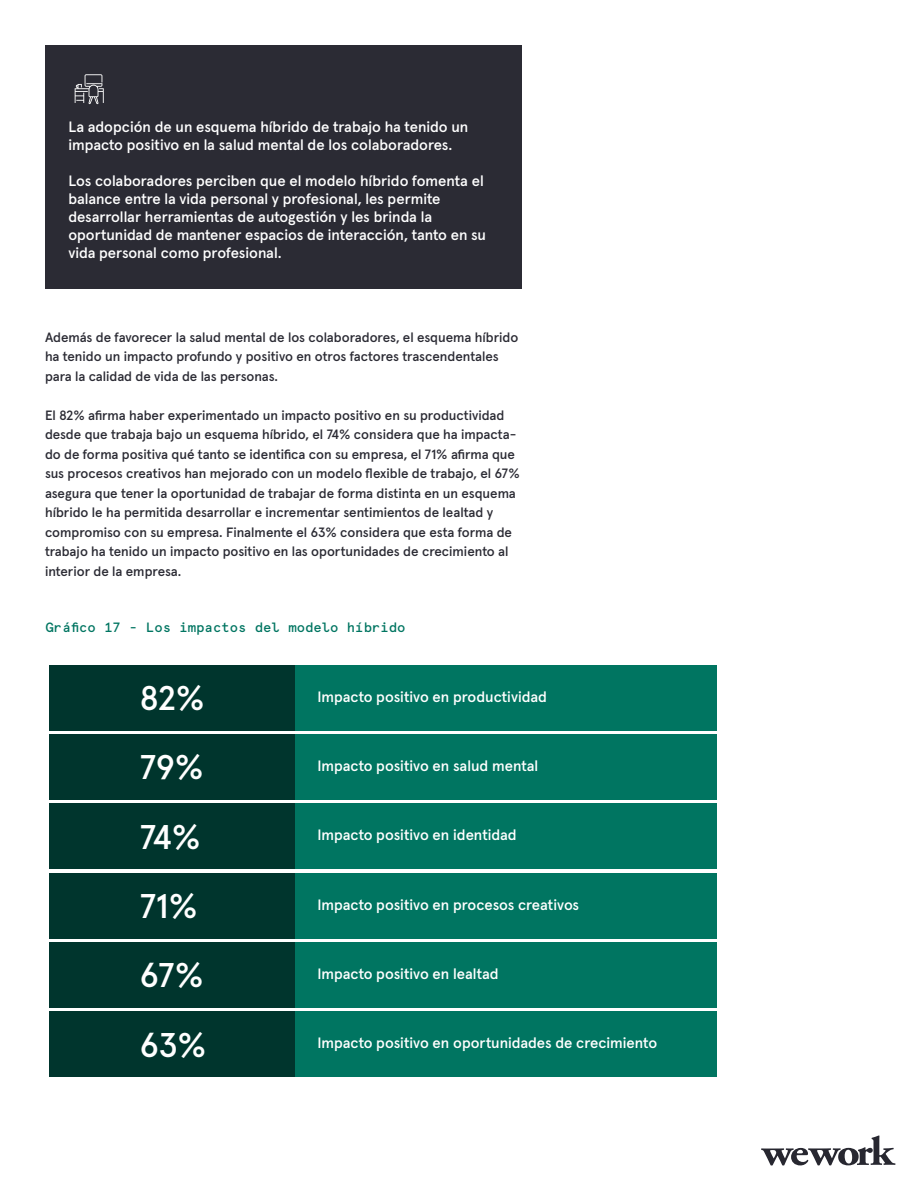
<style>
.page{position:relative;width:918px;height:1188px;background:#fff}
.page>*{position:absolute;margin:0;border:0;box-sizing:border-box;transform-origin:0 0}
.t1{font:500 34.2px "Apercu Pro";color:#fff}
.t2{font:500 15px/18px "Apercu Pro";color:#fff}
.t3{font:500 13.5px/19.5px "Apercu Pro";color:#2b2b34}
.t4{font:500 13.5px "Apercu We Work Mono";color:#007561}
</style>
<div class="page">
<svg style="left:761px;top:1136px;width:135px;height:29px"></svg>
<div style="left:45px;top:45px;width:477px;height:244px;background:#2b2b34"></div>
<div style="left:50px;top:665px;width:245px;height:65px;background:#00352d"></div>
<div style="left:295px;top:665px;width:421px;height:65px;background:#007561"></div>
<div style="left:50px;top:734px;width:245px;height:66px;background:#00352d"></div>
<div style="left:295px;top:734px;width:421px;height:66px;background:#007561"></div>
<div style="left:50px;top:804px;width:245px;height:65px;background:#00352d"></div>
<div style="left:295px;top:804px;width:421px;height:65px;background:#007561"></div>
<div style="left:50px;top:873px;width:245px;height:65px;background:#00352d"></div>
<div style="left:295px;top:873px;width:421px;height:65px;background:#007561"></div>
<div style="left:50px;top:942px;width:245px;height:65px;background:#00352d"></div>
<div style="left:295px;top:942px;width:421px;height:65px;background:#007561"></div>
<div style="left:50px;top:1012px;width:245px;height:65px;background:#00352d"></div>
<div style="left:295px;top:1012px;width:421px;height:65px;background:#007561"></div>
<svg style="left:75px;top:74px;width:29px;height:30px"></svg>
<p class="t2" style="left:68px;top:117px;width:402px">La adopción de un esquema híbrido de trabajo ha tenido un impacto positivo en la salud mental de los colaboradores.</p>
<p class="t2" style="left:68px;top:171px;width:419px">Los colaboradores perciben que el modelo híbrido fomenta el balance entre la vida personal y profesional, les permite desarrollar herramientas de autogestión y les brinda la oportunidad de mantener espacios de interacción, tanto en su vida personal como profesional.</p>
<p class="t3" style="left:45px;top:326px;width:475px">Además de favorecer la salud mental de los colaboradores, el esquema híbrido ha tenido un impacto profundo y positivo en otros factores trascendentales para la calidad de vida de las personas.</p>
<p class="t3" style="left:45px;top:404px;width:476px">El 82% afirma haber experimentado un impacto positivo en su productividad desde que trabaja bajo un esquema híbrido, el 74% considera que ha impacta&shy;do de forma positiva qué tanto se identifica con su empresa, el 71% afirma que sus procesos creativos han mejorado con un modelo flexible de trabajo, el 67% asegura que tener la oportunidad de trabajar de forma distinta en un esquema híbrido le ha permitida desarrollar e incrementar sentimientos de lealtad y compromiso con su empresa. Finalmente el 63% considera que esta forma de trabajo ha tenido un impacto positivo en las oportunidades de crecimiento al interior de la empresa.</p>
<p class="t4" style="left:46px;top:617px;width:361px">Gráfico 17 - Los impactos del modelo híbrido</p>
<h1 class="t1" style="left:140px;top:672px;width:66px">82%</h1>
<p class="t2" style="left:317px;top:687px;width:231px">Impacto positivo en productividad</p>
<h1 class="t1" style="left:140px;top:741px;width:65px">79%</h1>
<p class="t2" style="left:317px;top:756px;width:222px">Impacto positivo en salud mental</p>
<h1 class="t1" style="left:140px;top:810px;width:62px">74%</h1>
<p class="t2" style="left:317px;top:825px;width:201px">Impacto positivo en identidad</p>
<h1 class="t1" style="left:140px;top:880px;width:59px">71%</h1>
<p class="t2" style="left:317px;top:894px;width:263px">Impacto positivo en procesos creativos</p>
<h1 class="t1" style="left:140px;top:949px;width:65px">67%</h1>
<p class="t2" style="left:317px;top:964px;width:183px">Impacto positivo en lealtad</p>
<h1 class="t1" style="left:140px;top:1018px;width:68px">63%</h1>
<p class="t2" style="left:317px;top:1033px;width:341px">Impacto positivo en oportunidades de crecimiento</p>
</div>
